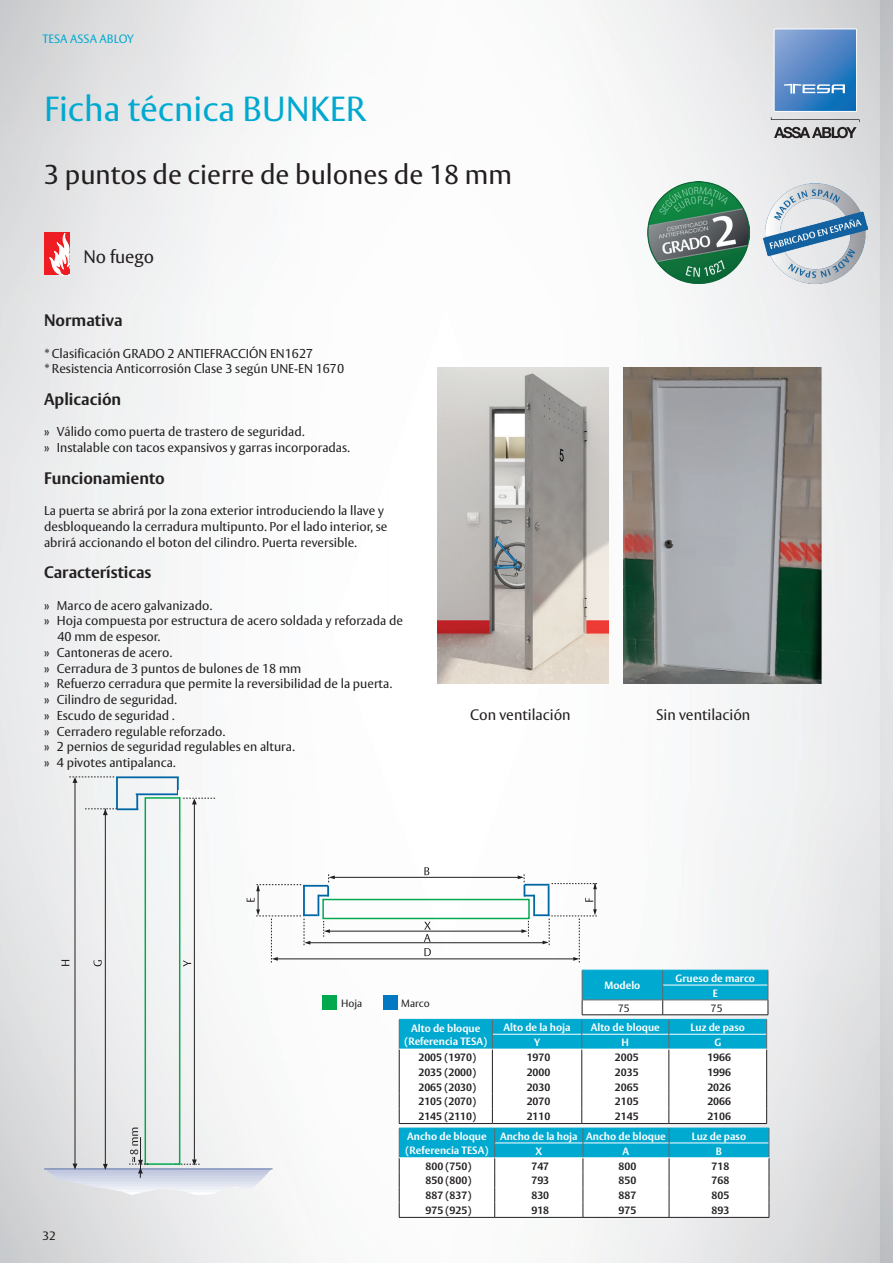
<style>
.page{position:relative;width:893px;height:1263px;background:#fff}
.page>*{position:absolute;margin:0;border:0;box-sizing:border-box;transform-origin:0 0}
.t1{font:34.5px "ASSA Vesta";color:#00a9d0}
.t2{font:27px "ASSA Vesta";color:#231f20}
.t3{font:18px "ASSA Vesta";color:#231f20}
.t4{font:700 16.5px "ASSA Vesta";color:#231f20}
.t5{font:15px "ASSA Vesta";color:#231f20}
.t6{font:12.75px/15.8px "ASSA Vesta";color:#231f20}
.t7{font:12px "ASSA Vesta";color:#00a9d0}
.t8{font:12px "ASSA Vesta";color:#231f20}
.t9{font:700 10.5px "ASSA Vesta";color:#231f20}
.t10{font:700 10.5px/13.5px "ASSA Vesta";color:#fff;text-align:center}
.t11{font:10.5px "ASSA Vesta";color:#231f20}
</style>
<div class="page">
<img style="left:0;top:0;width:880px;height:1263px">
<hr style="left:399px;top:1217px;width:96px;height:1px;background:#231f20">
<hr style="left:495px;top:1217px;width:88px;height:1px;background:#231f20">
<hr style="left:583px;top:1217px;width:86px;height:1px;background:#231f20">
<hr style="left:669px;top:1217px;width:100px;height:1px;background:#231f20">
<hr style="left:45px;top:1169px;width:226px;height:1px;background:#bdc3dc">
<hr style="left:45px;top:1170px;width:226px;height:2px;background:#c0c7df">
<hr style="left:45px;top:1172px;width:226px;height:1px;background:#c2c9df">
<hr style="left:45px;top:1173px;width:226px;height:2px;background:#c7cde2">
<hr style="left:45px;top:1175px;width:226px;height:1px;background:#cbd0e4">
<hr style="left:45px;top:1176px;width:226px;height:2px;background:#cfd5e7">
<hr style="left:45px;top:1178px;width:226px;height:1px;background:#d2d7e8">
<hr style="left:45px;top:1180px;width:226px;height:1px;background:#d6dbea">
<hr style="left:45px;top:1181px;width:226px;height:2px;background:#dadfed">
<hr style="left:45px;top:1183px;width:226px;height:1px;background:#dfe3ef">
<hr style="left:45px;top:1184px;width:226px;height:2px;background:#e4e6f1">
<hr style="left:45px;top:1186px;width:226px;height:1px;background:#e8ebf3">
<hr style="left:45px;top:1187px;width:226px;height:2px;background:#ebeef5">
<hr style="left:45px;top:1189px;width:226px;height:1px;background:#f0f2f7">
<hr style="left:45px;top:1190px;width:226px;height:2px;background:#f5f6fa">
<hr style="left:45px;top:1192px;width:226px;height:1px;background:#fafbfc">
<hr style="left:45px;top:1193px;width:226px;height:2px;background:#fff">
<hr style="left:44px;top:1168px;width:229px;height:1px;background:#5d73a7">
<hr style="left:105px;top:809px;width:1px;height:355px;background:#231f20">
<svg style="left:103px;top:1164px;width:5px;height:6px"></svg>
<hr style="left:75px;top:782px;width:1px;height:382px;background:#231f20">
<svg style="left:73px;top:1163px;width:4px;height:6px"></svg>
<svg style="left:94px;top:960px;width:8px;height:6px"></svg>
<svg style="left:61px;top:960px;width:8px;height:6px"></svg>
<svg style="left:399px;top:970px;width:371px;height:247px"></svg>
<hr style="left:663px;top:1000px;width:105px;height:1px;background:#67676a">
<hr style="left:333px;top:877px;width:187px;height:1px;background:#231f20">
<hr style="left:277px;top:958px;width:297px;height:1px;background:#231f20">
<svg style="left:424px;top:867px;width:5px;height:8px"></svg>
<div style="left:322px;top:899px;width:208px;height:20px;border:1px solid #00a94e"></div>
<svg style="left:424px;top:948px;width:7px;height:8px"></svg>
<hr style="left:309px;top:942px;width:234px;height:1px;background:#231f20">
<hr style="left:327px;top:931px;width:198px;height:1px;background:#231f20">
<svg style="left:424px;top:922px;width:7px;height:20px"></svg>
<div style="left:322px;top:995px;width:15px;height:14px;background:#00a94e"></div>
<div style="left:384px;top:995px;width:14px;height:14px;background:#0079c2"></div>
<svg style="left:518px;top:874px;width:79px;height:88px"></svg>
<svg style="left:247px;top:874px;width:88px;height:88px"></svg>
<img style="left:648px;top:182px;width:102px;height:102px">
<img style="left:438px;top:367px;width:171px;height:316px">
<div style="left:44px;top:233px;width:26px;height:42px;background:#ee1d23"></div>
<svg style="left:49px;top:233px;width:21px;height:42px"></svg>
<img style="left:623px;top:367px;width:198px;height:316px">
<hr style="left:116px;top:776px;width:63px;height:2px;background:#0066a5">
<hr style="left:117px;top:808px;width:21px;height:2px;background:#0066a5">
<hr style="left:116px;top:777px;width:2px;height:32px;background:#0066a5">
<svg style="left:69px;top:777px;width:45px;height:6px"></svg>
<svg style="left:85px;top:808px;width:32px;height:7px"></svg>
<svg style="left:129px;top:777px;width:86px;height:401px"></svg>
<div style="left:179px;top:791px;width:12px;height:6px;background:#fff"></div>
<svg style="left:771px;top:117px;width:89px;height:21px;background:#a8a8a9"></svg>
<svg style="left:774px;top:29px;width:83px;height:82px;background:#588dc8"></svg>
<img style="left:763px;top:184px;width:104px;height:100px">
<p class="t7" style="left:43px;top:31px;width:93px">TESA ASSA ABLOY</p>
<h1 class="t1" style="left:44px;top:88px;width:323px">Ficha técnica BUNKER</h1>
<h2 class="t2" style="left:44px;top:159px;width:469px">3 puntos de cierre de bulones de 18 mm</h2>
<h3 class="t3" style="left:83px;top:246px;width:72px">No fuego</h3>
<p class="t4" style="left:44px;top:310px;width:80px">Normativa</p>
<p class="t6" style="left:44px;top:346px;width:302px">* Clasificación GRADO 2 ANTIEFRACCIÓN EN1627<br>* Resistencia Anticorrosión Clase 3 según UNE-EN 1670</p>
<p class="t4" style="left:44px;top:389px;width:79px">Aplicación</p>
<p class="t6" style="left:44px;top:424px;width:307px">» Válido como puerta de trastero de seguridad.<br>» Instalable con tacos expansivos y garras incorporadas.</p>
<p class="t4" style="left:44px;top:468px;width:122px">Funcionamiento</p>
<p class="t6" style="left:44px;top:503px;width:345px">La puerta se abrirá por la zona exterior introduciendo la llave y desbloqueando la cerradura multipunto. Por el lado interior, se abrirá accionando el boton del cilindro. Puerta reversible.</p>
<p class="t4" style="left:44px;top:562px;width:109px">Características</p>
<p class="t6" style="left:44px;top:598px;width:170px">» Marco de acero galvanizado.</p>
<p class="t6" style="left:44px;top:613px;width:360px">» Hoja compuesta por estructura de acero soldada y reforzada de</p>
<p class="t6" style="left:58px;top:629px;width:104px">40 mm de espesor.</p>
<p class="t6" style="left:44px;top:645px;width:129px">» Cantoneras de acero.</p>
<p class="t6" style="left:44px;top:661px;width:259px">» Cerradura de 3 puntos de bulones de 18 mm</p>
<p class="t6" style="left:44px;top:676px;width:350px">» Refuerzo cerradura que permite la reversibilidad de la puerta.</p>
<p class="t6" style="left:44px;top:692px;width:134px">» Cilindro de seguridad.</p>
<p class="t6" style="left:44px;top:708px;width:132px">» Escudo de seguridad .</p>
<p class="t6" style="left:44px;top:724px;width:182px">» Cerradero regulable reforzado.</p>
<p class="t6" style="left:44px;top:739px;width:252px">» 2 pernios de seguridad regulables en altura.</p>
<p class="t6" style="left:44px;top:755px;width:133px">» 4 pivotes antipalanca.</p>
<p class="t5" style="left:470px;top:705px;width:102px">Con ventilación</p>
<p class="t5" style="left:656px;top:705px;width:96px">Sin ventilación</p>
<p class="t11" style="left:341px;top:997px;width:23px">Hoja</p>
<p class="t11" style="left:401px;top:997px;width:30px">Marco</p>
<p class="t10" style="left:604px;top:979px;width:37px">Modelo</p>
<p class="t10" style="left:676px;top:971px;width:81px;line-height:14.9px">Grueso de marco<br>E</p>
<p class="t11" style="left:618px;top:1001px;width:13px">75</p>
<p class="t11" style="left:711px;top:1001px;width:13px">75</p>
<p class="t10" style="left:404px;top:1022px;width:84px">Alto de bloque (Referencia TESA)</p>
<p class="t10" style="left:503px;top:1021px;width:69px">Alto de la hoja</p>
<p class="t10" style="left:591px;top:1021px;width:71px">Alto de bloque</p>
<p class="t10" style="left:691px;top:1021px;width:56px">Luz de paso</p>
<p class="t10" style="left:534px;top:1036px;width:8px">Y</p>
<p class="t10" style="left:622px;top:1036px;width:9px">H</p>
<p class="t10" style="left:714px;top:1036px;width:8px">G</p>
<p class="t9" style="left:418px;top:1051px;width:59px">2005 (1970)</p>
<p class="t9" style="left:527px;top:1051px;width:25px">1970</p>
<p class="t9" style="left:615px;top:1051px;width:25px">2005</p>
<p class="t9" style="left:707px;top:1051px;width:25px">1966</p>
<p class="t9" style="left:418px;top:1065px;width:59px">2035 (2000)</p>
<p class="t9" style="left:527px;top:1065px;width:25px">2000</p>
<p class="t9" style="left:615px;top:1065px;width:25px">2035</p>
<p class="t9" style="left:707px;top:1065px;width:25px">1996</p>
<p class="t9" style="left:418px;top:1080px;width:59px">2065 (2030)</p>
<p class="t9" style="left:527px;top:1080px;width:25px">2030</p>
<p class="t9" style="left:615px;top:1080px;width:25px">2065</p>
<p class="t9" style="left:707px;top:1080px;width:25px">2026</p>
<p class="t9" style="left:418px;top:1095px;width:59px">2105 (2070)</p>
<p class="t9" style="left:527px;top:1095px;width:25px">2070</p>
<p class="t9" style="left:615px;top:1095px;width:25px">2105</p>
<p class="t9" style="left:707px;top:1095px;width:25px">2066</p>
<p class="t9" style="left:418px;top:1110px;width:59px">2145 (2110)</p>
<p class="t9" style="left:527px;top:1110px;width:25px">2110</p>
<p class="t9" style="left:615px;top:1110px;width:25px">2145</p>
<p class="t9" style="left:707px;top:1110px;width:25px">2106</p>
<p class="t10" style="left:406px;top:1130px;width:84px;text-align:left">Ancho de bloque (Referencia TESA)</p>
<p class="t10" style="left:500px;top:1130px;width:167px">Ancho de la hoja Ancho de bloque</p>
<p class="t10" style="left:692px;top:1130px;width:56px">Luz de paso</p>
<p class="t10" style="left:535px;top:1144px;width:8px">X</p>
<p class="t10" style="left:623px;top:1144px;width:8px">A</p>
<p class="t10" style="left:716px;top:1144px;width:8px">B</p>
<p class="t8" style="left:43px;top:1228px;width:15px">32</p>
<p class="t9" style="left:425px;top:1159px;width:47px">800 (750)</p>
<p class="t9" style="left:531px;top:1159px;width:19px">747</p>
<p class="t9" style="left:619px;top:1159px;width:19px">800</p>
<p class="t9" style="left:712px;top:1159px;width:19px">718</p>
<p class="t9" style="left:425px;top:1174px;width:47px">850 (800)</p>
<p class="t9" style="left:531px;top:1174px;width:19px">793</p>
<p class="t9" style="left:619px;top:1174px;width:19px">850</p>
<p class="t9" style="left:712px;top:1174px;width:19px">768</p>
<p class="t9" style="left:425px;top:1189px;width:47px">887 (837)</p>
<p class="t9" style="left:531px;top:1189px;width:19px">830</p>
<p class="t9" style="left:619px;top:1189px;width:19px">887</p>
<p class="t9" style="left:712px;top:1189px;width:19px">805</p>
<p class="t9" style="left:425px;top:1204px;width:47px">975 (925)</p>
<p class="t9" style="left:531px;top:1204px;width:19px">918</p>
<p class="t9" style="left:619px;top:1204px;width:19px">975</p>
<p class="t9" style="left:712px;top:1204px;width:19px">893</p>
</div>
